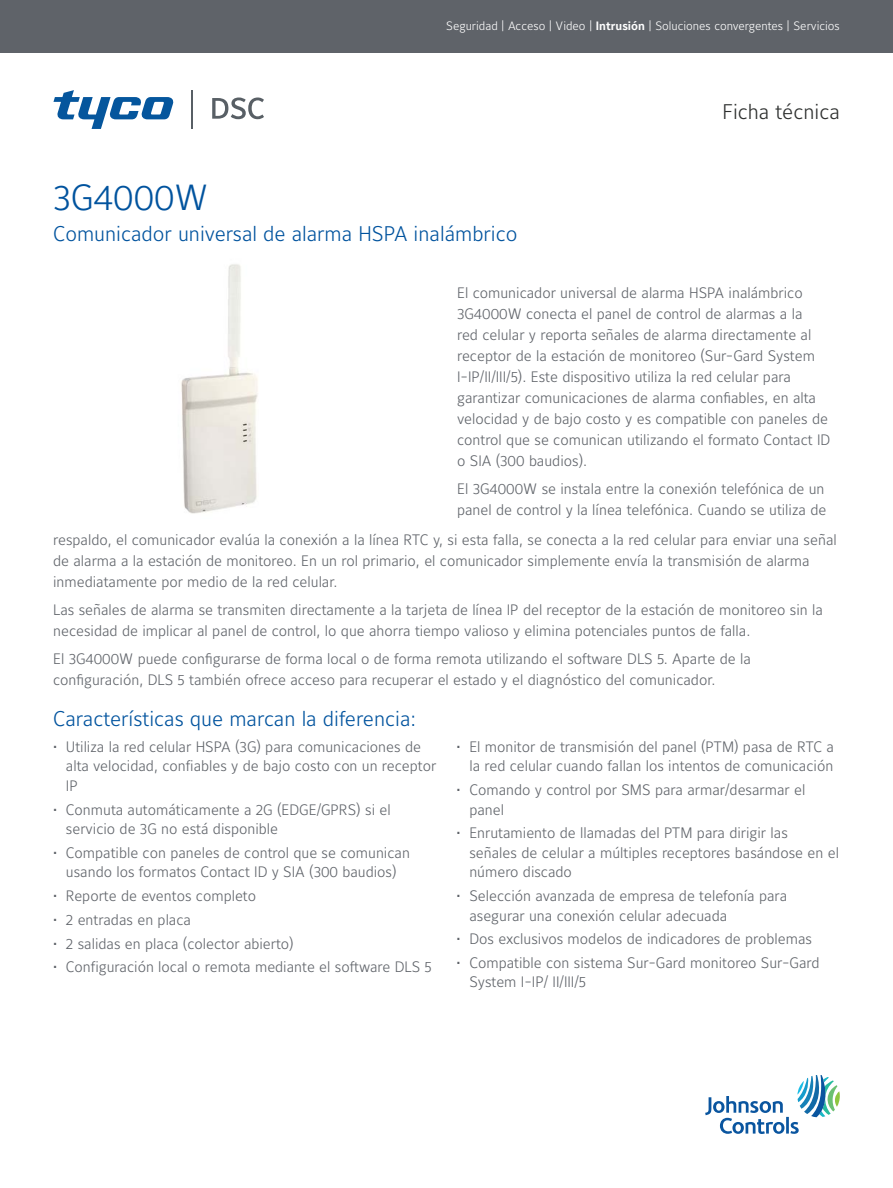
<style>
.page{position:relative;width:893px;height:1188px;background:#fff}
.page>*{position:absolute;margin:0;border:0;box-sizing:border-box;transform-origin:0 0}
.t1{font:300 36px "Maurea Jci Lf ML";color:#01539e}
.t2{font:300 21px "Maurea Jci Lf ML";color:#01539e}
.t3{font:300 21px "Maurea Jci Lf ML";color:#2d2f2e}
.t4{font:300 15px/21px "Maurea Jci Lf ML";color:#5f6369}
.t5{font:300 12px "Maurea Jci Lf ML";color:#fff}
.s1{font-weight:700}
</style>
<div class="page">
<svg style="left:705px;top:1075px;width:135px;height:59px"></svg>
<svg style="left:212px;top:98px;width:52px;height:21px"></svg>
<hr style="left:192px;top:90px;width:1px;height:39px;background:#585f65">
<svg style="left:53px;top:90px;width:121px;height:39px"></svg>
<div style="left:0;top:0;width:893px;height:53px;background:#5f6369"></div>
<img style="left:181px;top:264px;width:77px;height:250px">
<p class="t5" style="left:446px;top:19px;width:395px">Seguridad | Acceso | Video | <span class="s1">Intrusión</span> | Soluciones convergentes | Servicios</p>
<h1 class="t1" style="left:53px;top:175px;width:157px">3G4000W</h1>
<h2 class="t2" style="left:53px;top:221px;width:466px">Comunicador universal de alarma HSPA inalámbrico</h2>
<h2 class="t3" style="left:722px;top:99px;width:119px">Ficha técnica</h2>
<p class="t4" style="left:457px;top:282px;width:375px">El comunicador universal de alarma HSPA inalámbrico 3G4000W conecta el panel de control de alarmas a la<br>red celular y reporta señales de alarma directamente al receptor de la estación de monitoreo (Sur-Gard System I-IP/II/III/5). Este dispositivo utiliza la red celular para garantizar comunicaciones de alarma confiables, en alta velocidad y de bajo costo y es compatible con paneles de control que se comunican utilizando el formato Contact ID o SIA (300 baudios).</p>
<p class="t4" style="left:457px;top:478px;width:371px">El 3G4000W se instala entre la conexión telefónica de un panel de control y la línea telefónica. Cuando se utiliza de</p>
<p class="t4" style="left:53px;top:529px;width:785px">respaldo, el comunicador evalúa la conexión a la línea RTC y, si esta falla, se conecta a la red celular para enviar una señal de alarma a la estación de monitoreo. En un rol primario, el comunicador simplemente envía la transmisión de alarma inmediatamente por medio de la red celular.</p>
<p class="t4" style="left:53px;top:599px;width:771px">Las señales de alarma se transmiten directamente a la tarjeta de línea IP del receptor de la estación de monitoreo sin la necesidad de implicar al panel de control, lo que ahorra tiempo valioso y elimina potenciales puntos de falla.</p>
<p class="t4" style="left:53px;top:648px;width:699px">El 3G4000W puede configurarse de forma local o de forma remota utilizando el software DLS 5. Aparte de la configuración, DLS 5 también ofrece acceso para recuperar el estado y el diagnóstico del comunicador.</p>
<h2 class="t2" style="left:53px;top:706px;width:364px">Características que marcan la diferencia:</h2>
<p class="t4" style="left:66px;top:737px;width:372px;line-height:19.5px;text-indent:-13px">• Utiliza la red celular HSPA (3G) para comunicaciones de alta velocidad, confiables y de bajo costo con un receptor<br>IP</p>
<p class="t4" style="left:66px;top:799px;width:326px;line-height:19.5px;text-indent:-13px">• Conmuta automáticamente a 2G (EDGE/GPRS) si el servicio de 3G no está disponible</p>
<p class="t4" style="left:53px;top:843px;width:358px;line-height:19.5px;text-align:center">• Compatible con paneles de control que se comunican usando los formatos Contact ID y SIA (300 baudios)</p>
<p class="t4" style="left:53px;top:885px;width:204px">• Reporte de eventos completo</p>
<p class="t4" style="left:53px;top:909px;width:139px">• 2 entradas en placa</p>
<p class="t4" style="left:53px;top:933px;width:242px">• 2 salidas en placa (colector abierto)</p>
<p class="t4" style="left:53px;top:956px;width:380px">• Configuración local o remota mediante el software DLS 5</p>
<p class="t4" style="left:457px;top:736px;width:379px;line-height:19.5px;text-align:right">• El monitor de transmisión del panel (PTM) pasa de RTC a la red celular cuando fallan los intentos de comunicación</p>
<p class="t4" style="left:469px;top:780px;width:338px;line-height:19.5px;text-indent:-13px">• Comando y control por SMS para armar/desarmar el panel</p>
<p class="t4" style="left:469px;top:823px;width:371px;line-height:19.5px;text-indent:-13px">• Enrutamiento de llamadas del PTM para dirigir las señales de celular a múltiples receptores basándose en el número discado</p>
<p class="t4" style="left:469px;top:886px;width:319px;line-height:19.5px;text-indent:-13px">• Selección avanzada de empresa de telefonía para asegurar una conexión celular adecuada</p>
<p class="t4" style="left:457px;top:928px;width:357px">• Dos exclusivos modelos de indicadores de problemas</p>
<p class="t4" style="left:469px;top:953px;width:352px;line-height:19.5px;text-indent:-13px">• Compatible con sistema Sur-Gard monitoreo Sur-Gard<br>System I-IP/ II/III/5</p>
</div>
